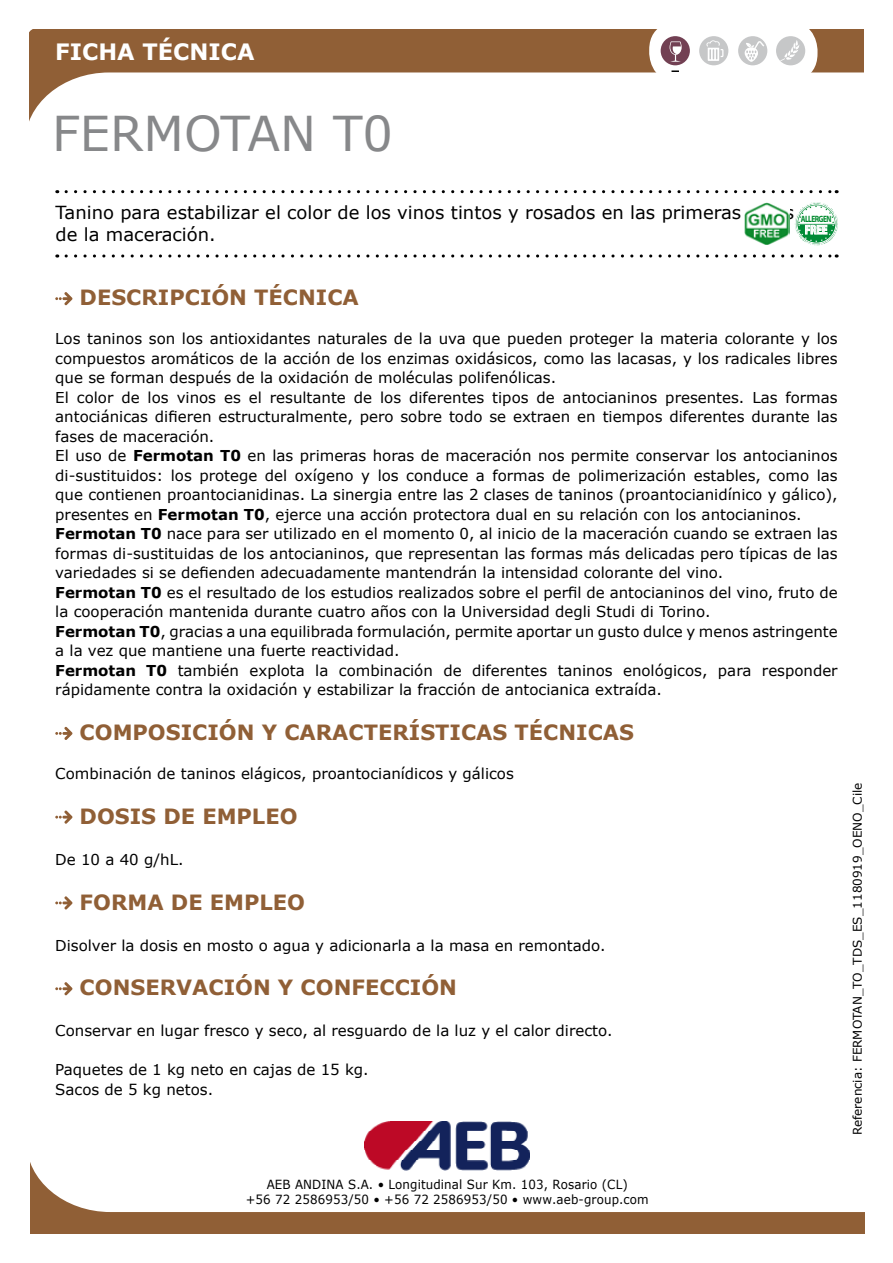
<style>
.page{position:relative;width:893px;height:1263px;background:#fff}
.page>*{position:absolute;margin:0;border:0;box-sizing:border-box;transform-origin:0 0}
.t1{font:48px "Verdana";color:#87888a}
.t2{font:700 22.5px "Verdana";color:#fff}
.t3{font:700 21px "Verdana";color:#905f36}
.t4{font:18px/21.6px "Verdana";color:#000}
.t5{font:15px/19.5px "Verdana";color:#000}
.t6{font:700 12.9px "Myriad Pro";color:#fff;scale:.8 1}
.t7{font:12.6px/15.1px "Verdana";letter-spacing:.01em;color:#000;text-align:center;scale:.94 1}
.t8{font:12px "Verdana";color:#000}
.t9{font:700 9.15px "Myriad Pro";letter-spacing:-.075em;color:#008a2e;scale:.8 1}
.s1{font-weight:700}
</style>
<div class="page">
<svg style="left:30px;top:30px;width:833px;height:89px"></svg>
<svg style="left:66px;top:190px;width:771px;height:3px"></svg>
<svg style="left:66px;top:254px;width:771px;height:4px"></svg>
<svg style="left:649px;top:21px;width:167px;height:61px"></svg>
<div style="left:650px;top:22px;width:167px;height:60px;background:#fff;border-radius:28px"></div>
<svg style="left:671px;top:70px;width:8px;height:2px"></svg>
<div style="left:776px;top:36px;width:29px;height:29px;background:#c6c7c8;border-radius:50%"></div>
<svg style="left:780px;top:40px;width:20px;height:21px"></svg>
<div style="left:738px;top:36px;width:29px;height:29px;background:#c6c7c8;border-radius:50%"></div>
<div style="left:661px;top:36px;width:29px;height:29px;background:#724053;border-radius:50%"></div>
<div style="left:699px;top:36px;width:29px;height:29px;background:#c6c7c8;border-radius:50%"></div>
<svg style="left:706px;top:40px;width:17px;height:21px"></svg>
<svg style="left:670px;top:41px;width:12px;height:21px"></svg>
<svg style="left:745px;top:41px;width:19px;height:21px"></svg>
<img style="left:365px;top:1121px;width:164px;height:40px">
<svg style="left:30px;top:1161px;width:835px;height:72px"></svg>
<svg style="left:55px;top:292px;width:17px;height:13px"></svg>
<svg style="left:55px;top:727px;width:17px;height:13px"></svg>
<svg style="left:55px;top:810px;width:17px;height:14px"></svg>
<svg style="left:55px;top:896px;width:17px;height:13px"></svg>
<svg style="left:55px;top:982px;width:17px;height:13px"></svg>
<img style="left:744px;top:202px;width:45px;height:43px">
<img style="left:789px;top:213px;width:1px;height:22px">
<img style="left:795px;top:202px;width:43px;height:44px">
<div style="left:797px;top:204px;width:39px;height:39px;border:1px solid #fff;border-radius:50%"></div>
<svg style="left:798px;top:205px;width:36px;height:37px"></svg>
<h2 class="t2" style="left:55px;top:36px;width:201px">FICHA TÉCNICA</h2>
<h1 class="t1" style="left:52px;top:101px;width:342px">FERMOTAN T0</h1>
<p class="t4" style="left:56px;top:202px;width:740px">Tanino para estabilizar el color de los vinos tintos y rosados en las primeras fases de la maceración.</p>
<p class="t9" style="left:801px;top:213px;width:40px">ALLERGEN</p>
<p class="t6" style="left:805px;top:221px;width:30px">FREE</p>
<h3 class="t3" style="left:80px;top:283px;width:281px">DESCRIPCIÓN TÉCNICA</h3>
<p class="t5" style="left:55px;top:329px;width:784px">Los taninos son los antioxidantes naturales de la uva que pueden proteger la materia colorante y los compuestos aromáticos de la acción de los enzimas oxidásicos, como las lacasas, y los radicales libres que se forman después de la oxidación de moléculas polifenólicas.<br>El color de los vinos es el resultante de los diferentes tipos de antocianinos presentes. Las formas antociánicas difieren estructuralmente, pero sobre todo se extraen en tiempos diferentes durante las fases de maceración.<br>El uso de <span class="s1">Fermotan T0</span> en las primeras horas de maceración nos permite conservar los antocianinos di-sustituidos: los protege del oxígeno y los conduce a formas de polimerización estables, como las que contienen proantocianidinas. La sinergia entre las 2 clases de taninos (proantocianidínico y gálico), presentes en <span class="s1">Fermotan T0</span>, ejerce una acción protectora dual en su relación con los antocianinos.<br><span class="s1">Fermotan T0</span> nace para ser utilizado en el momento 0, al inicio de la maceración cuando se extraen las formas di-sustituidas de los antocianinos, que representan las formas más delicadas pero típicas de las variedades si se defienden adecuadamente mantendrán la intensidad colorante del vino.<br><span class="s1">Fermotan T0</span> es el resultado de los estudios realizados sobre el perfil de antocianinos del vino, fruto de la cooperación mantenida durante cuatro años con la Universidad degli Studi di Torino.<br><span class="s1">Fermotan T0</span>, gracias a una equilibrada formulación, permite aportar un gusto dulce y menos astringente a la vez que mantiene una fuerte reactividad.<br><span class="s1">Fermotan T0</span> también explota la combinación de diferentes taninos enológicos, para responder rápidamente contra la oxidación y estabilizar la fracción de antocianica extraída.</p>
<h3 class="t3" style="left:80px;top:717px;width:556px">COMPOSICIÓN Y CARACTERÍSTICAS TÉCNICAS</h3>
<p class="t5" style="left:55px;top:764px;width:460px">Combinación de taninos elágicos, proantocianídicos y gálicos</p>
<h3 class="t3" style="left:80px;top:801px;width:219px">DOSIS DE EMPLEO</h3>
<p class="t5" style="left:55px;top:849px;width:130px">De 10 a 40 g/hL.</p>
<h3 class="t3" style="left:80px;top:887px;width:227px">FORMA DE EMPLEO</h3>
<p class="t5" style="left:55px;top:935px;width:552px">Disolver la dosis en mosto o agua y adicionarla a la masa en remontado.</p>
<h3 class="t3" style="left:80px;top:973px;width:379px">CONSERVACIÓN Y CONFECCIÓN</h3>
<p class="t5" style="left:55px;top:1021px;width:559px">Conservar en lugar fresco y seco, al resguardo de la luz y el calor directo.</p>
<p class="t5" style="left:55px;top:1060px;width:315px">Paquetes de 1 kg neto en cajas de 15 kg.<br>Sacos de 5 kg netos.</p>
<p class="t8" style="left:849px;top:1135px;width:354px;rotate:-90deg">Referencia: FERMOTAN_TO_TDS_ES_1180919_OENO_Cile</p>
<p class="t7" style="left:246px;top:1177px;width:430px">AEB ANDINA S.A. • Longitudinal Sur Km. 103, Rosario (CL)<br>+56 72 2586953/50 • +56 72 2586953/50 • www.aeb-group.com</p>
</div>
